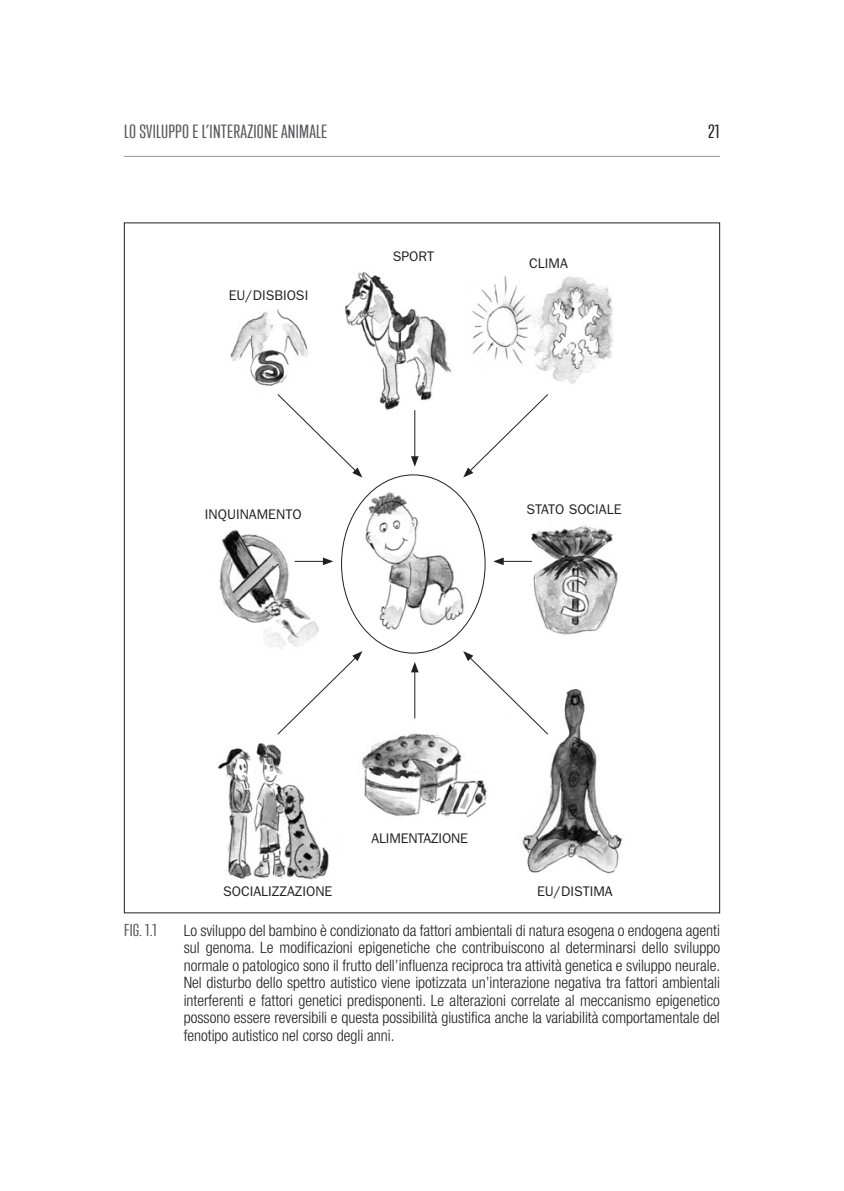
<style>
.page{position:relative;width:844px;height:1191px;background:#fff}
.page>*{position:absolute;margin:0;border:0;box-sizing:border-box;transform-origin:0 0}
.t1{font:17.5px "Trump Soft Pro";letter-spacing:.01em;color:#57585a;scale:1.3 1}
.t2{font:17.5px "Trump Soft Pro";color:#231f20;scale:1.3 1}
.t3{font:300 condensed 15.75px/17.5px "Helvetica Neue LT Std";color:#231f20;text-align:justify}
.t4{font:15.75px "Trump Soft Pro";color:#57585a;scale:1.3 1}
.t5{font:14px "ITC Franklin Gothic Std";color:#231f20}
</style>
<div class="page">
<hr style="left:124px;top:156px;width:595px;height:1px;background:#939598">
<img style="left:218px;top:271px;width:405px;height:608px">
<hr style="left:414px;top:410px;width:1px;height:49px;background:#231f20">
<svg style="left:411px;top:456px;width:7px;height:11px"></svg>
<svg style="left:277px;top:394px;width:85px;height:83px"></svg>
<svg style="left:463px;top:394px;width:85px;height:83px"></svg>
<hr style="left:414px;top:669px;width:1px;height:49px;background:#231f20">
<svg style="left:411px;top:662px;width:7px;height:10px"></svg>
<svg style="left:277px;top:651px;width:85px;height:84px"></svg>
<svg style="left:463px;top:651px;width:85px;height:84px"></svg>
<hr style="left:294px;top:561px;width:31px;height:1px;background:#231f20">
<svg style="left:323px;top:557px;width:10px;height:8px"></svg>
<hr style="left:500px;top:561px;width:32px;height:1px;background:#231f20">
<svg style="left:493px;top:557px;width:10px;height:8px"></svg>
<p class="t1" style="left:124px;top:121px;width:158px">LO SVILUPPO E L’INTERAZIONE ANIMALE</p>
<p class="t2" style="left:708px;top:121px;width:11px">21</p>
<p class="t5" style="left:229px;top:287px;width:81px">EU/DISBIOSI</p>
<p class="t5" style="left:205px;top:506px;width:98px">INQUINAMENTO</p>
<p class="t5" style="left:392px;top:248px;width:43px">SPORT</p>
<p class="t5" style="left:529px;top:255px;width:40px">CLIMA</p>
<p class="t5" style="left:526px;top:501px;width:97px">STATO SOCIALE</p>
<p class="t5" style="left:223px;top:883px;width:111px">SOCIALIZZAZIONE</p>
<p class="t5" style="left:371px;top:830px;width:98px">ALIMENTAZIONE</p>
<p class="t5" style="left:537px;top:883px;width:77px">EU/DISTIMA</p>
<p class="t4" style="left:124px;top:921px;width:27px">FIG. 1.1</p>
<p class="t3" style="left:184px;top:921px;width:538px">Lo sviluppo del bambino è condizionato da fattori ambientali di natura esogena o endogena agenti sul genoma. Le modificazioni epigenetiche che contribuiscono al determinarsi dello sviluppo normale o patologico sono il frutto dell’influenza reciproca tra attività genetica e sviluppo neurale.<br>Nel disturbo dello spettro autistico viene ipotizzata un’interazione negativa tra fattori ambientali interferenti e fattori genetici predisponenti. Le alterazioni correlate al meccanismo epigenetico possono essere reversibili e questa possibilità giustifica anche la variabilità comportamentale del fenotipo autistico nel corso degli anni.</p>
</div>
